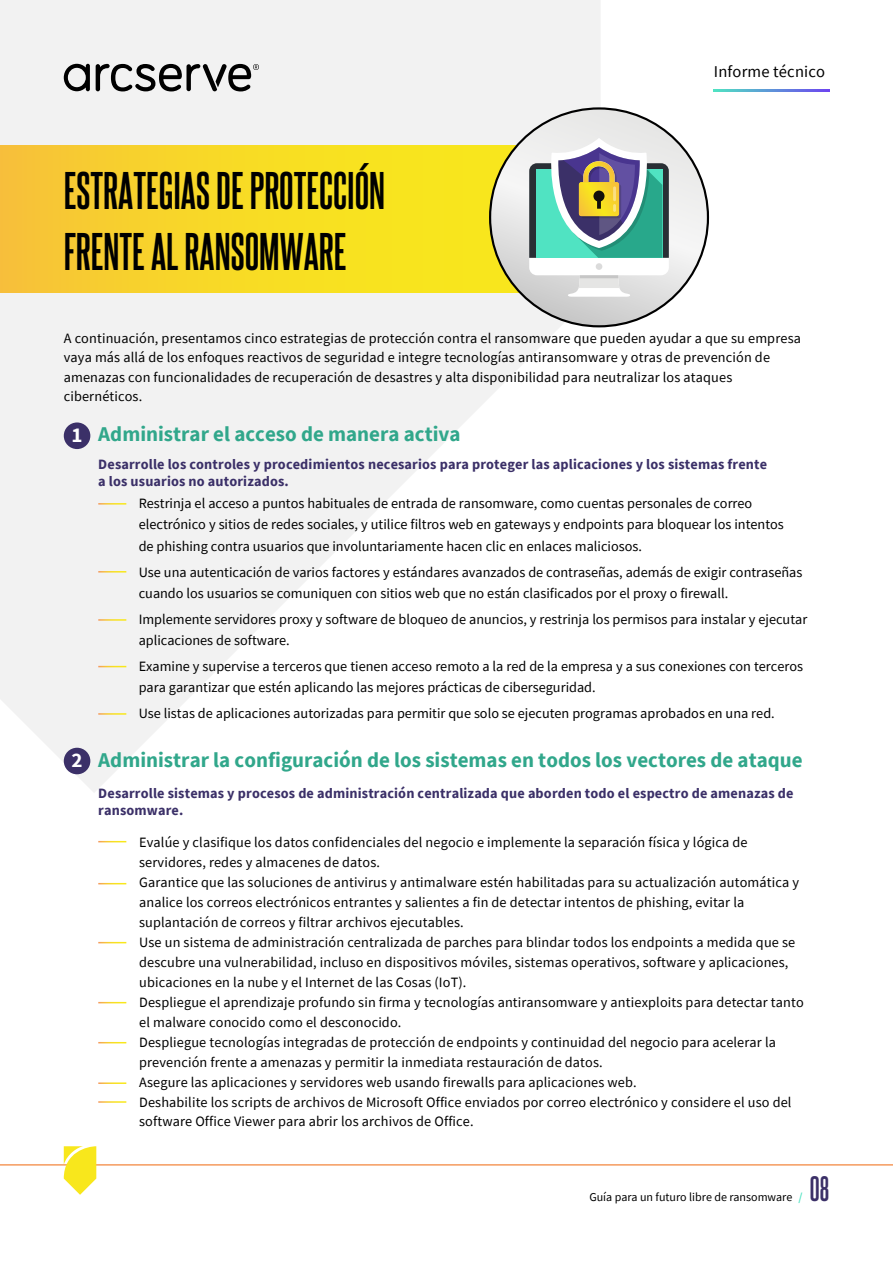
<style>
.page{position:relative;width:893px;height:1263px;background:#fff}
.page>*{position:absolute;margin:0;border:0;box-sizing:border-box;transform-origin:0 0}
.t1{font:700 45px/61.5px "Steelfish Rg";color:#000}
.t2{font:700 30px "Steelfish Rg";color:#3b3068}
.t3{font:700 21px "Source Sans Pro";color:#31a78b}
.t4{font:700 21px "Source Sans Pro";color:#fff}
.t5{font:16.5px "Source Sans Pro";letter-spacing:.01em;color:#000}
.t6{font:14.25px/20px "Source Sans Pro";letter-spacing:.01em;color:#000}
.t7{font:700 14.25px/17.1px "Source Sans Pro";letter-spacing:.01em;color:#3b3068}
.t8{font:12px "Source Sans Pro";color:#000}
.s1{color:#3a2f68}
.s2{font-weight:600;color:#50e3c2}
</style>
<div class="page">
<svg style="left:0;top:0;width:601px;height:792px;fill:#f2f2f2"></svg>
<hr style="left:0;top:1164px;width:893px;height:1px;background:#f59a5d">
<svg style="left:64px;top:1146px;width:32px;height:49px"></svg>
<svg style="left:64px;top:64px;width:26px;height:27px"></svg>
<svg style="left:96px;top:64px;width:163px;height:27px"></svg>
<svg style="left:713px;top:90px;width:116px;height:1px"></svg>
<svg style="left:98px;top:841px;width:28px;height:1px"></svg>
<svg style="left:98px;top:883px;width:28px;height:1px"></svg>
<svg style="left:98px;top:942px;width:28px;height:1px"></svg>
<svg style="left:98px;top:1002px;width:28px;height:1px"></svg>
<svg style="left:98px;top:1042px;width:28px;height:1px"></svg>
<div style="left:64px;top:748px;width:26px;height:26px;background:#3b3068;border-radius:50%"></div>
<hr style="left:98px;top:503px;width:28px;height:2px;background:#fff">
<svg style="left:98px;top:571px;width:28px;height:1px"></svg>
<hr style="left:98px;top:619px;width:28px;height:2px;background:#fff">
<svg style="left:98px;top:666px;width:28px;height:1px"></svg>
<hr style="left:98px;top:713px;width:28px;height:2px;background:#fff">
<div style="left:64px;top:422px;width:26px;height:27px;background:#3b3068;border-radius:50%"></div>
<svg style="left:0;top:145px;width:519px;height:147px;background:#f6d726"></svg>
<svg style="left:490px;top:108px;width:218px;height:218px"></svg>
<svg style="left:529px;top:138px;width:140px;height:159px"></svg>
<hr style="left:613px;top:186px;width:3px;height:15px;background:#fff">
<h1 class="t1" style="left:64px;top:158px;width:323px">ESTRATEGIAS DE PROTECCIÓN<br>FRENTE AL RANSOMWARE</h1>
<p class="t5" style="left:714px;top:61px;width:113px">Informe técnico</p>
<p class="t6" style="left:64px;top:328px;width:739px;line-height:19.5px">A continuación, presentamos cinco estrategias de protección contra el ransomware que pueden ayudar a que su empresa vaya más allá de los enfoques reactivos de seguridad e integre tecnologías antiransomware y otras de prevención de amenazas con funcionalidades de recuperación de desastres y alta disponibilidad para neutralizar los ataques cibernéticos.</p>
<h3 class="t4" style="left:72px;top:421px;width:13px">1</h3>
<h3 class="t4" style="left:72px;top:746px;width:13px">2</h3>
<h3 class="t3" style="left:98px;top:420px;width:364px">Administrar el acceso de manera activa</h3>
<p class="t7" style="left:98px;top:456px;width:670px">Desarrolle los controles y procedimientos necesarios para proteger las aplicaciones y los sistemas frente a los usuarios n<span class="s1">o autoriz</span>ados.</p>
<p class="t6" style="left:139px;top:492px;width:647px;line-height:21.3px">Restrinja el acceso a puntos habituales de entrada de ransomware, como cuentas personales de correo electrónico y sitios de redes sociales, y utilice filtros web en gateways y endpoints para bloquear los intentos de phishing contra usuarios que involuntariamente hacen clic en enlaces maliciosos.</p>
<p class="t6" style="left:139px;top:561px;width:665px;line-height:21.3px">Use una autenticación de varios factores y estándares avanzados de contraseñas, además de exigir contraseñas cuando los usuarios se comuniquen con sitios web que no están clasificados por el proxy o firewall.</p>
<p class="t6" style="left:139px;top:608px;width:670px;line-height:21.3px">Implemente servidores proxy y software de bloqueo de anuncios, y restrinja los permisos para instalar y ejecutar aplicaciones de software.</p>
<p class="t6" style="left:139px;top:656px;width:666px;line-height:21.3px">Examine y supervise a terceros que tienen acceso remoto a la red de la empresa y a sus conexiones con terceros para garantizar que estén aplicando las mejores prácticas de ciberseguridad.</p>
<p class="t6" style="left:139px;top:704px;width:637px">Use listas de aplicaciones autorizadas para permitir que solo se ejecuten programas aprobados en una red.</p>
<h3 class="t3" style="left:98px;top:745px;width:706px">Administrar la configuración de los sistemas en todos los vectores de ataque</h3>
<p class="t7" style="left:98px;top:785px;width:697px">Desarrolle sistemas y procesos de administración centralizada que aborden todo el espectro de amenazas de ransomware.</p>
<p class="t6" style="left:139px;top:832px;width:666px">Evalúe y clasifique los datos confidenciales del negocio e implemente la separación física y lógica de servidores, redes y almacenes de datos.<br>Garantice que las soluciones de antivirus y antimalware estén habilitadas para su actualización automática y analice los correos electrónicos entrantes y salientes a fin de detectar intentos de phishing, evitar la suplantación de correos y filtrar archivos ejecutables.<br>Use un sistema de administración centralizada de parches para blindar todos los endpoints a medida que se descubre una vulnerabilidad, incluso en dispositivos móviles, sistemas operativos, software y aplicaciones, ubicaciones en la nube y el Internet de las Cosas (IoT).<br>Despliegue el aprendizaje profundo sin firma y tecnologías antiransomware y antiexploits para detectar tanto el malware conocido como el desconocido.<br>Despliegue tecnologías integradas de protección de endpoints y continuidad del negocio para acelerar la prevención frente a amenazas y permitir la inmediata restauración de datos.<br>Asegure las aplicaciones y servidores web usando firewalls para aplicaciones web.<br>Deshabilite los scripts de archivos de Microsoft Office enviados por correo electrónico y considere el uso del software Office Viewer para abrir los archivos de Office.</p>
<p class="t8" style="left:589px;top:1189px;width:215px">Guía para un futuro libre de ransomware <span class="s2">/</span></p>
<h2 class="t2" style="left:810px;top:1170px;width:21px">08</h2>
</div>
